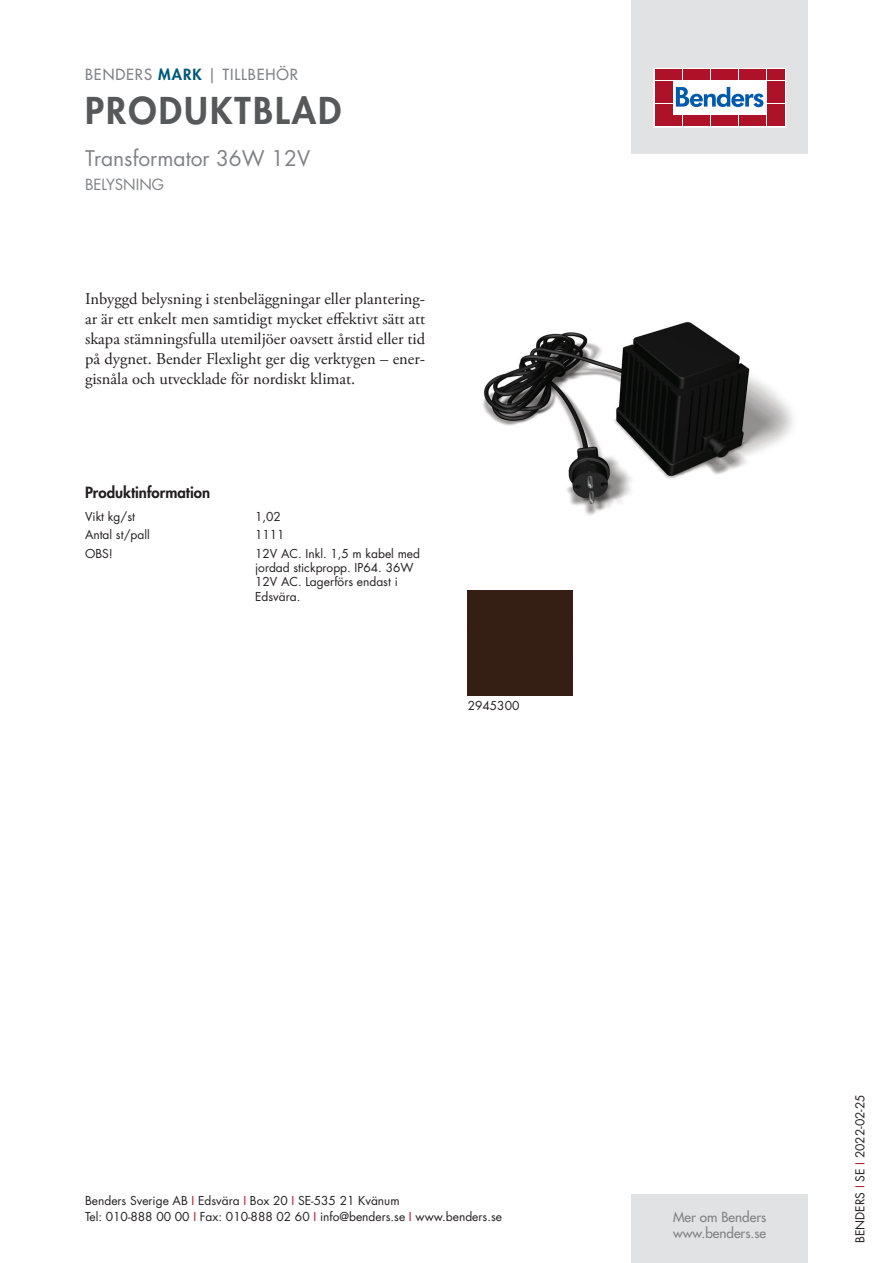
<style>
.page{position:relative;width:893px;height:1263px;background:#fff}
.page>*{position:absolute;margin:0;border:0;box-sizing:border-box;transform-origin:0 0}
.t1{font:800 36px "Futura Std";letter-spacing:.06em;color:#57585a}
.t2{font:21px "Futura Std";color:#808285}
.t3{font:16.5px/19.8px "Adobe Garamond Pro";color:#231f20;text-align:justify}
.t4{font:500 15px "Futura Std";letter-spacing:.06em;color:#808285}
.t5{font:800 15px "Futura Std";color:#231f20}
.t6{font:15px "Futura Std";color:#808285}
.t7{font:500 13.5px/16.2px "Futura Std";color:#808285}
.t8{font:12px/14.4px "Futura Std";color:#231f20}
.s1{font-weight:800;color:#00597d}
.s2{color:#ae1229}
</style>
<div class="page">
<div style="left:631px;top:0;width:177px;height:153px;background:#e1e2e4"></div>
<div style="left:631px;top:1195px;width:177px;height:68px;background:#e1e2e4"></div>
<svg style="left:656px;top:70px;width:128px;height:55px;background:#ebc6cb"></svg>
<div style="left:654px;top:68px;width:132px;height:59px;border:1px solid #fff"></div>
<div style="left:655px;top:70px;width:8px;height:10px;background:#ae1229"></div>
<div style="left:664px;top:70px;width:8px;height:10px;background:#ae1229"></div>
<div style="left:655px;top:81px;width:8px;height:10px;background:#ae1229"></div>
<div style="left:664px;top:81px;width:8px;height:10px;background:#ae1229"></div>
<div style="left:655px;top:93px;width:8px;height:10px;background:#ae1229"></div>
<div style="left:664px;top:93px;width:8px;height:10px;background:#ae1229"></div>
<div style="left:655px;top:104px;width:8px;height:11px;background:#ae1229"></div>
<div style="left:664px;top:104px;width:8px;height:11px;background:#ae1229"></div>
<div style="left:655px;top:116px;width:8px;height:10px;background:#ae1229"></div>
<div style="left:664px;top:116px;width:8px;height:10px;background:#ae1229"></div>
<div style="left:674px;top:70px;width:8px;height:10px;background:#ae1229"></div>
<div style="left:683px;top:70px;width:8px;height:10px;background:#ae1229"></div>
<div style="left:692px;top:70px;width:8px;height:10px;background:#ae1229"></div>
<div style="left:702px;top:70px;width:8px;height:10px;background:#ae1229"></div>
<div style="left:711px;top:70px;width:8px;height:10px;background:#ae1229"></div>
<div style="left:720px;top:70px;width:8px;height:10px;background:#ae1229"></div>
<div style="left:730px;top:70px;width:8px;height:10px;background:#ae1229"></div>
<div style="left:739px;top:70px;width:8px;height:10px;background:#ae1229"></div>
<div style="left:748px;top:70px;width:8px;height:10px;background:#ae1229"></div>
<div style="left:758px;top:70px;width:8px;height:10px;background:#ae1229"></div>
<div style="left:674px;top:116px;width:8px;height:10px;background:#ae1229"></div>
<div style="left:683px;top:116px;width:8px;height:10px;background:#ae1229"></div>
<div style="left:692px;top:116px;width:8px;height:10px;background:#ae1229"></div>
<div style="left:702px;top:116px;width:8px;height:10px;background:#ae1229"></div>
<div style="left:711px;top:116px;width:8px;height:10px;background:#ae1229"></div>
<div style="left:720px;top:116px;width:8px;height:10px;background:#ae1229"></div>
<div style="left:730px;top:116px;width:8px;height:10px;background:#ae1229"></div>
<div style="left:739px;top:116px;width:8px;height:10px;background:#ae1229"></div>
<div style="left:748px;top:116px;width:8px;height:10px;background:#ae1229"></div>
<div style="left:758px;top:116px;width:8px;height:10px;background:#ae1229"></div>
<div style="left:767px;top:70px;width:8px;height:10px;background:#ae1229"></div>
<div style="left:776px;top:70px;width:8px;height:10px;background:#ae1229"></div>
<div style="left:767px;top:81px;width:8px;height:10px;background:#ae1229"></div>
<div style="left:776px;top:81px;width:8px;height:10px;background:#ae1229"></div>
<div style="left:767px;top:93px;width:8px;height:10px;background:#ae1229"></div>
<div style="left:776px;top:93px;width:8px;height:10px;background:#ae1229"></div>
<div style="left:767px;top:104px;width:8px;height:11px;background:#ae1229"></div>
<div style="left:776px;top:104px;width:8px;height:11px;background:#ae1229"></div>
<div style="left:767px;top:116px;width:8px;height:10px;background:#ae1229"></div>
<div style="left:776px;top:116px;width:8px;height:10px;background:#ae1229"></div>
<svg style="left:676px;top:87px;width:87px;height:20px;background:#8ab3d7"></svg>
<img style="left:482px;top:322px;width:311px;height:193px">
<div style="left:468px;top:590px;width:105px;height:105px;background:#351f14"></div>
<p class="t4" style="left:85px;top:65px;width:215px">BENDERS <span class="s1">MARK</span> | TILLBEHÖR</p>
<h1 class="t1" style="left:85px;top:87px;width:258px">PRODUKTBLAD</h1>
<h2 class="t2" style="left:85px;top:144px;width:227px">Transformator 36W 12V</h2>
<p class="t6" style="left:85px;top:175px;width:81px">BELYSNING</p>
<p class="t3" style="left:85px;top:290px;width:342px">Inbyggd belysning i stenbeläggningar eller plantering&shy;ar är ett enkelt men samtidigt mycket effektivt sätt att skapa stämningsfulla utemiljöer oavsett årstid eller tid på dygnet. Bender Flexlight ger dig verktygen – ener&shy;gisnåla och utvecklade för nordiskt klimat.</p>
<p class="t5" style="left:85px;top:483px;width:127px">Produktinformation</p>
<p class="t8" style="left:85px;top:509px;width:51px">Vikt kg/st</p>
<p class="t8" style="left:255px;top:509px;width:27px">1,02</p>
<p class="t8" style="left:85px;top:528px;width:66px">Antal st/pall</p>
<p class="t8" style="left:255px;top:528px;width:31px">1111</p>
<p class="t8" style="left:85px;top:546px;width:29px">OBS!</p>
<p class="t8" style="left:255px;top:546px;width:166px">12V AC. Inkl. 1,5 m kabel med jordad stickpropp. IP64. 36W<br>12V AC. Lagerförs endast i<br>Edsvära.</p>
<p class="t8" style="left:468px;top:698px;width:53px">2945300</p>
<p class="t8" style="left:85px;top:1192px;width:418px;line-height:16.5px">Benders Sverige AB <span class="s2">I</span> Edsvära <span class="s2">I</span> Box 20 <span class="s2">I</span> SE-535 21 Kvänum<br>Tel: 010-888 00 00 <span class="s2">I</span> Fax: 010-888 02 60 <span class="s2">I</span> info@benders.se <span class="s2">I</span> www.benders.se</p>
<p class="t7" style="left:673px;top:1209px;width:95px">Mer om Benders www.benders.se</p>
<p class="t8" style="left:853px;top:1243px;width:150px;rotate:-90deg">BENDERS <span class="s2">I</span> SE <span class="s2">I</span> 2022-02-25</p>
</div>
